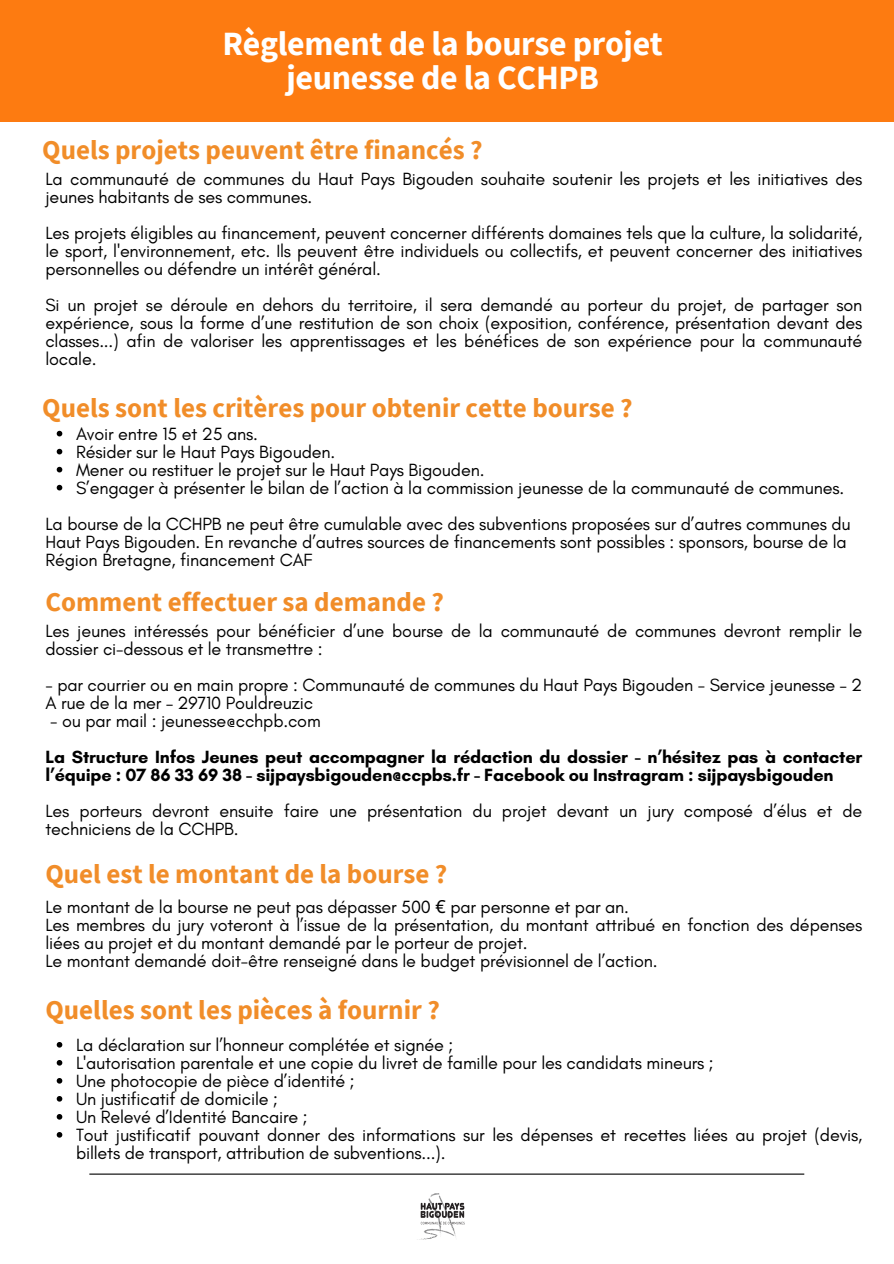
<style>
.page{position:relative;width:894px;height:1264px;background:#fff}
.page>*{position:absolute;margin:0;border:0;box-sizing:border-box;transform-origin:0 0}
.t1{font:700 33.9px/33.9px "Source Sans Pro";letter-spacing:-.01em;color:#fff;text-align:center}
.t2{font:700 27px "Source Sans Pro";color:#f18d29}
.t3{font:18px/18px "Glacial Indifference";letter-spacing:-.01em;color:#000}
.t4{font:700 18px/18px "Glacial Indifference";letter-spacing:-.01em;color:#000}
.s1{font-family:"Noto Sans"}
</style>
<div class="page">
<div style="left:0;top:0;width:893px;height:122px;background:#fd7b11"></div>
<img style="left:420px;top:1193px;width:45px;height:46px">
<svg style="left:57px;top:431px;width:5px;height:5px"></svg>
<svg style="left:57px;top:449px;width:5px;height:5px"></svg>
<svg style="left:57px;top:467px;width:5px;height:5px"></svg>
<svg style="left:57px;top:485px;width:5px;height:5px"></svg>
<svg style="left:57px;top:1042px;width:5px;height:5px"></svg>
<svg style="left:57px;top:1060px;width:5px;height:5px"></svg>
<svg style="left:57px;top:1078px;width:5px;height:5px"></svg>
<svg style="left:57px;top:1096px;width:5px;height:5px"></svg>
<svg style="left:57px;top:1114px;width:5px;height:5px"></svg>
<svg style="left:57px;top:1132px;width:5px;height:5px"></svg>
<hr style="left:89px;top:1173px;width:715px;height:1px;background:#000">
<p class="t1" style="left:222px;top:26px;width:442px">Règlement de la bourse projet jeunesse de la CCHPB</p>
<p class="t2" style="left:42px;top:132px;width:442px">Quels projets peuvent être financés ?</p>
<p class="t3" style="left:45px;top:170px;width:818px">La communauté de communes du Haut Pays Bigouden souhaite soutenir les projets et les initiatives des jeunes habitants de ses communes.</p>
<p class="t3" style="left:45px;top:224px;width:818px;text-align:justify">Les projets éligibles au financement, peuvent concerner différents domaines tels que la culture, la solidarité, le sport, l'environnement, etc. Ils peuvent être individuels ou collectifs, et peuvent concerner des initiatives personnelles ou défendre un intérêt général.</p>
<p class="t3" style="left:45px;top:296px;width:818px;text-align:justify">Si un projet se déroule en dehors du territoire, il sera demandé au porteur du projet, de partager son expérience, sous la forme d’une restitution de son choix (exposition, conférence, présentation devant des classes...) afin de valoriser les apprentissages et les bénéfices de son expérience pour la communauté locale.</p>
<p class="t2" style="left:42px;top:390px;width:592px">Quels sont les critères pour obtenir cette bourse ?</p>
<p class="t3" style="left:76px;top:424px;width:183px">Avoir entre 15 et 25 ans.</p>
<p class="t3" style="left:76px;top:442px;width:260px">Résider sur le Haut Pays Bigouden.</p>
<p class="t3" style="left:76px;top:460px;width:410px">Mener ou restituer le projet sur le Haut Pays Bigouden.</p>
<p class="t3" style="left:76px;top:478px;width:769px">S’engager à présenter le bilan de l’action à la commission jeunesse de la communauté de communes.</p>
<h2 class="t3" style="left:45px;top:514px;width:806px">La bourse de la CCHPB ne peut être cumulable avec des subventions proposées sur d’autres communes du<br>Haut Pays Bigouden. En revanche d’autres sources de financements sont possibles : sponsors, bourse de la<br>Région Bretagne, financement CAF</h2>
<p class="t2" style="left:45px;top:584px;width:400px">Comment effectuer sa demande ?</p>
<h2 class="t3" style="left:45px;top:621px;width:818px">Les jeunes intéressés pour bénéficier d’une bourse de la communauté de communes devront remplir le dossier ci-dessous et le transmettre :</h2>
<p class="t3" style="left:45px;top:675px;width:818px">- par courrier ou en main propre : Communauté de communes du Haut Pays Bigouden - Service jeunesse – 2<br>A rue de la mer – 29710 Pouldreuzic</p>
<p class="t3" style="left:50px;top:711px;width:272px">- ou par mail : jeunesse@cchpb.com</p>
<p class="t4" style="left:45px;top:747px;width:818px">La Structure Infos Jeunes peut accompagner la rédaction du dossier - n’hésitez pas à contacter l’équipe : 07 86 33 69 38 - sijpaysbigouden@ccpbs.fr - Facebook ou Instragram : sijpaysbigouden</p>
<h2 class="t3" style="left:45px;top:801px;width:818px">Les porteurs devront ensuite faire une présentation du projet devant un jury composé d’élus et de techniciens de la CCHPB.</h2>
<p class="t2" style="left:45px;top:856px;width:403px">Quel est le montant de la bourse ?</p>
<p class="t3" style="left:45px;top:897px;width:585px">Le montant de la bourse ne peut pas dépasser 500 <span class="s1">€</span> par personne et par an.</p>
<p class="t3" style="left:45px;top:915px;width:818px">Les membres du jury voteront à l’issue de la présentation, du montant attribué en fonction des dépenses liées au projet et du montant demandé par le porteur de projet.</p>
<h3 class="t3" style="left:45px;top:951px;width:613px">Le montant demandé doit-être renseigné dans le budget prévisionnel de l’action.</h3>
<h2 class="t2" style="left:45px;top:992px;width:396px">Quelles sont les pièces à fournir ?</h2>
<p class="t3" style="left:76px;top:1035px;width:379px">La déclaration sur l’honneur complétée et signée ;</p>
<p class="t3" style="left:76px;top:1053px;width:639px">L'autorisation parentale et une copie du livret de famille pour les candidats mineurs ;</p>
<p class="t3" style="left:76px;top:1071px;width:280px">Une photocopie de pièce d’identité ;</p>
<h2 class="t3" style="left:76px;top:1089px;width:203px">Un justificatif de domicile ;</h2>
<p class="t3" style="left:76px;top:1107px;width:233px">Un Relevé d’Identité Bancaire ;</p>
<p class="t3" style="left:76px;top:1125px;width:787px">Tout justificatif pouvant donner des informations sur les dépenses et recettes liées au projet (devis, billets de transport, attribution de subventions...).</p>
</div>
